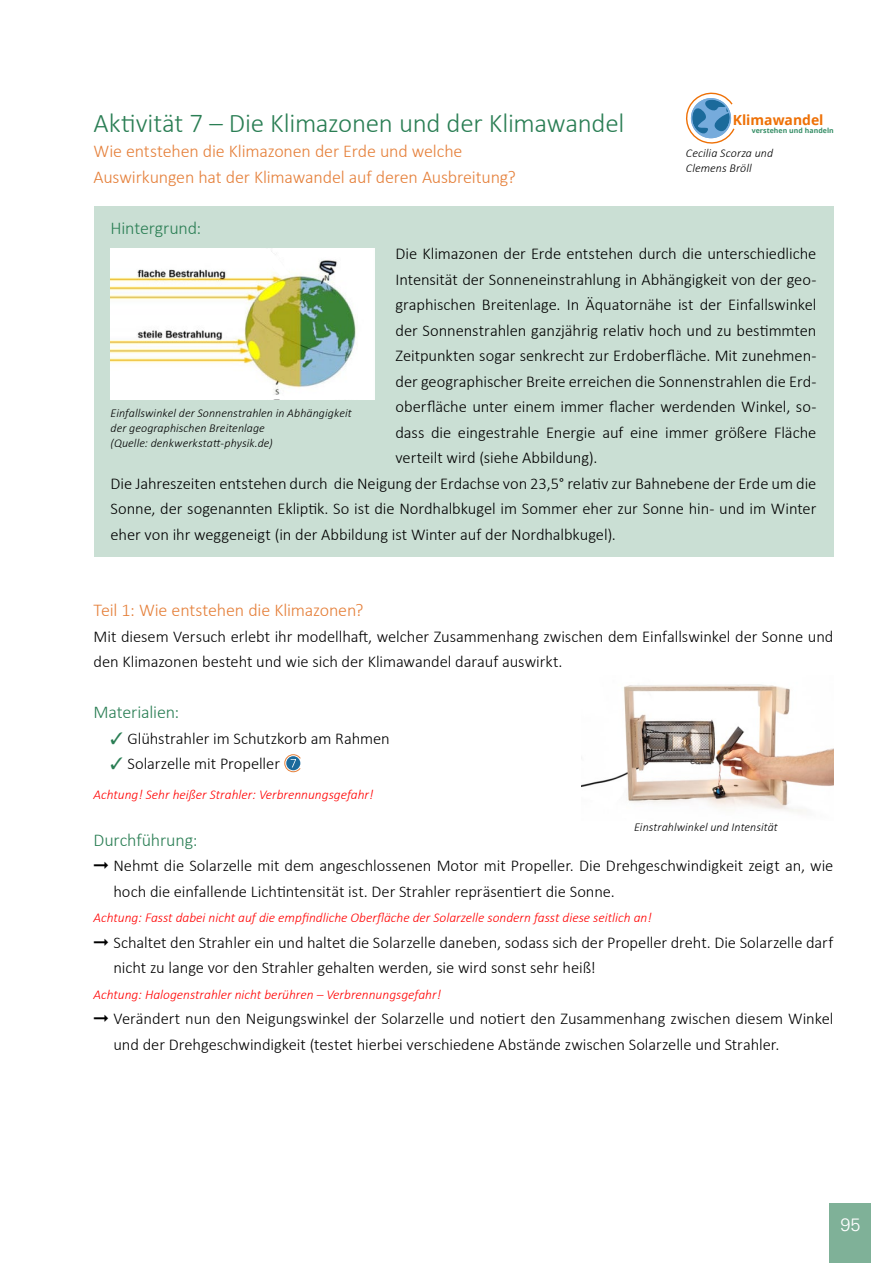
<style>
.page{position:relative;width:893px;height:1263px;background:#fff}
.page>*{position:absolute;margin:0;border:0;box-sizing:border-box;transform-origin:0 0}
.t1{font:300 27px "Calibri";letter-spacing:-.01em;color:#2a7e54}
.t2{font:300 18px/25.5px "Calibri";letter-spacing:-.01em;color:#e57f39}
.t3{font:300 18px "Calibri";letter-spacing:-.01em;color:#2a7e54}
.t4{font:300 18px "Univers";color:#fff}
.t5{font:300 16.5px/25.5px "Calibri";letter-spacing:-.005em;color:#000}
.t6{font:700 13.95px "Open Sans";color:#ee7006}
.t7{font:italic 300 13.5px "Calibri";color:#f00}
.t8{font:italic 300 12px/15px "Calibri";letter-spacing:.005em;color:#000}
.t9{font:700 6.9px "Open Sans";letter-spacing:.01em;color:#348d65}
.s1{color:#2a7e54}
</style>
<div class="page">
<div style="left:830px;top:1203px;width:41px;height:60px;background:#7fb198"></div>
<svg style="left:686px;top:93px;width:49px;height:51px"></svg>
<div style="left:94px;top:206px;width:739px;height:351px;background:#cadfd4"></div>
<img style="left:111px;top:248px;width:263px;height:152px">
<svg style="left:257px;top:248px;width:33px;height:28px"></svg>
<svg style="left:266px;top:394px;width:23px;height:6px"></svg>
<svg style="left:284px;top:754px;width:17px;height:18px"></svg>
<img style="left:581px;top:684px;width:252px;height:128px">
<h1 class="t1" style="left:94px;top:106px;width:532px">Aktivität 7 – Die Klimazonen und der Klimawandel</h1>
<p class="t2" style="left:94px;top:138px;width:424px">Wie entstehen die Klimazonen der Erde und welche<br>Auswirkungen hat der Klimawandel auf deren Ausbreitung?</p>
<p class="t3" style="left:111px;top:217px;width:92px">Hintergrund:</p>
<p class="t6" style="left:733px;top:111px;width:92px">Klimawandel</p>
<p class="t9" style="left:752px;top:126px;width:84px">verstehen und handeln</p>
<p class="t8" style="left:686px;top:146px;width:89px">Cecilia Scorza und<br>Clemens Bröll</p>
<p class="t5" style="left:395px;top:241px;width:422px">Die Klimazonen der Erde entstehen durch die unterschiedliche</p>
<p class="t5" style="left:395px;top:266px;width:422px">Intensität der Sonneneinstrahlung in Abhängigkeit von der geo-</p>
<p class="t5" style="left:395px;top:292px;width:423px">graphischen Breitenlage. In Äquatornähe ist der Einfallswinkel</p>
<p class="t5" style="left:395px;top:317px;width:422px">der Sonnenstrahlen ganzjährig relativ hoch und zu bestimmten</p>
<p class="t5" style="left:395px;top:343px;width:422px">Zeitpunkten sogar senkrecht zur Erdoberfläche. Mit zunehmen-</p>
<p class="t5" style="left:395px;top:368px;width:422px">der geographischer Breite erreichen die Sonnenstrahlen die Erd-</p>
<p class="t5" style="left:395px;top:394px;width:422px">oberfläche unter einem immer flacher werdenden Winkel, so-</p>
<p class="t5" style="left:395px;top:419px;width:422px">dass die eingestrahle Energie auf eine immer größere Fläche</p>
<p class="t5" style="left:395px;top:445px;width:204px">verteilt wird (siehe Abbildung).</p>
<p class="t5" style="left:111px;top:470px;width:707px">Die Jahreszeiten entstehen durch die Neigung der Erdachse von 23,5° relativ zur Bahnebene der Erde um die</p>
<p class="t5" style="left:111px;top:496px;width:707px">Sonne, der sogenannten Ekliptik. So ist die Nordhalbkugel im Sommer eher zur Sonne hin- und im Winter</p>
<p class="t5" style="left:111px;top:521px;width:507px">eher von ihr weggeneigt (in der Abbildung ist Winter auf der Nordhalbkugel).</p>
<p class="t8" style="left:111px;top:406px;width:243px">Einfallswinkel der Sonnenstrahlen in Abhängigkeit der geographischen Breitenlage<br>(Quelle: denkwerkstatt-physik.de)</p>
<p class="t2" style="left:94px;top:597px;width:271px">Teil 1: Wie entstehen die Klimazonen?</p>
<p class="t5" style="left:94px;top:623px;width:741px">Mit diesem Versuch erlebt ihr modellhaft, welcher Zusammenhang zwischen dem Einfallswinkel der Sonne und den Klimazonen besteht und wie sich der Klimawandel darauf auswirkt.</p>
<p class="t3" style="left:94px;top:701px;width:87px">Materialien:</p>
<p class="t5" style="left:111px;top:725px;width:281px"><span class="s1">✓</span> Glühstrahler im Schutzkorb am Rahmen</p>
<p class="t5" style="left:111px;top:751px;width:171px"><span class="s1">✓</span> Solarzelle mit Propeller</p>
<p class="t7" style="left:94px;top:786px;width:281px">Achtung! Sehr heißer Strahler: Verbrennungsgefahr!</p>
<p class="t3" style="left:94px;top:829px;width:106px">Durchführung:</p>
<p class="t5" style="left:113px;top:853px;width:721px;text-indent:-20px">➞ Nehmt die Solarzelle mit dem angeschlossenen Motor mit Propeller. Die Drehgeschwindigkeit zeigt an, wie hoch die einfallende Lichtintensität ist. Der Strahler repräsentiert die Sonne.</p>
<p class="t7" style="left:94px;top:909px;width:560px">Achtung: Fasst dabei nicht auf die empfindliche Oberfläche der Solarzelle sondern fasst diese seitlich an!</p>
<p class="t5" style="left:113px;top:929px;width:721px;text-indent:-20px">➞ Schaltet den Strahler ein und haltet die Solarzelle daneben, sodass sich der Propeller dreht. Die Solarzelle darf nicht zu lange vor den Strahler gehalten werden, sie wird sonst sehr heiß!</p>
<p class="t7" style="left:94px;top:986px;width:349px">Achtung: Halogenstrahler nicht berühren – Verbrennungsgefahr!</p>
<p class="t5" style="left:113px;top:1006px;width:721px;text-indent:-20px">➞ Verändert nun den Neigungswinkel der Solarzelle und notiert den Zusammenhang zwischen diesem Winkel und der Drehgeschwindigkeit (testet hierbei verschiedene Abstände zwischen Solarzelle und Strahler.</p>
<p class="t8" style="left:634px;top:819px;width:145px">Einstrahlwinkel und Intensität</p>
<p class="t4" style="left:840px;top:1213px;width:22px">95</p>
</div>
